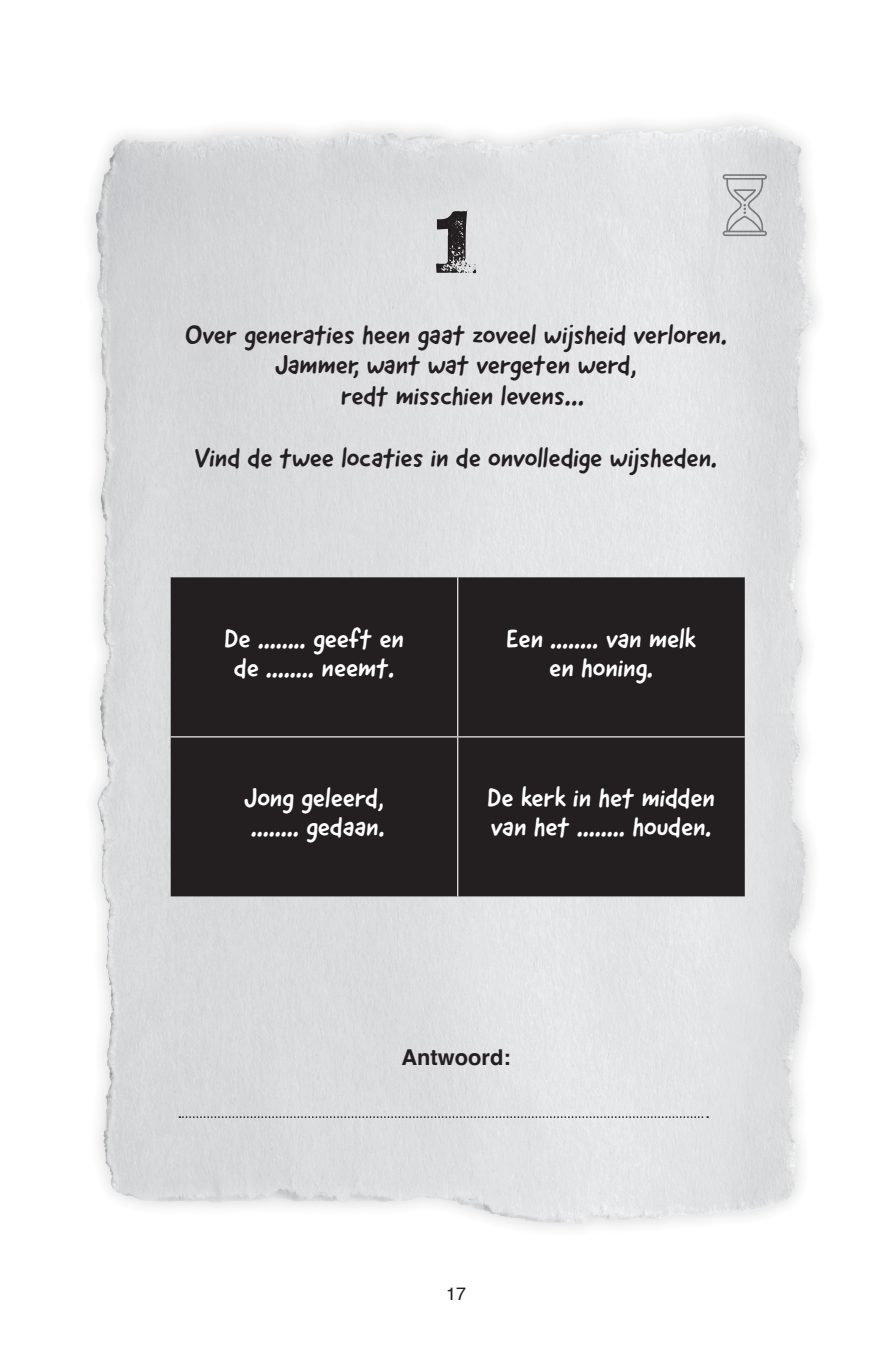
<style>
.page{position:relative;width:893px;height:1372px;background:#fff}
.page>*{position:absolute;margin:0;border:0;box-sizing:border-box;transform-origin:0 0}
.CIJFER_PUZZEL{font:90px "Hand Stamp Slab Serif Rough";color:#231f20}
.GESCHREVEN_TEKST{font:27px/30.8px "Good Dog New";color:#231f20;text-align:center}
.GESCHREVEN_TEKST-2{font:27px/29.2px "Good Dog New";color:#fff;text-align:center}
.t1{font:700 21.82px "Helvetica";color:#231f20}
.t2{font:18px "Helvetica";color:#231f20}
</style>
<div class="page">
<img style="left:91px;top:119px;width:727px;height:1110px">
<svg style="left:725px;top:180px;width:39px;height:51px;background:#c9c9cb"></svg>
<div style="left:723px;top:174px;width:44px;height:6px;border:2px solid #231f20;border-radius:2px"></div>
<div style="left:723px;top:231px;width:44px;height:5px;border:2px solid #231f20;border-radius:2px"></div>
<svg style="left:179px;top:1116px;width:529px;height:1px"></svg>
<div style="left:171px;top:577px;width:574px;height:319px;background:#231f20"></div>
<hr style="left:457px;top:577px;width:1px;height:159px;background:#fff">
<hr style="left:171px;top:736px;width:287px;height:1px;background:#fff">
<hr style="left:458px;top:736px;width:287px;height:1px;background:#fff">
<hr style="left:457px;top:737px;width:1px;height:159px;background:#fff">
<p class="CIJFER_PUZZEL" style="left:434px;top:168px;width:45px">1</p>
<p class="GESCHREVEN_TEKST" style="left:185px;top:319px;width:543px">Over generaties heen gaat zoveel wijsheid verloren.<br>Jammer, want wat vergeten werd,<br>redt misschien levens…</p>
<p class="GESCHREVEN_TEKST" style="left:195px;top:442px;width:524px">Vind de twee locaties in de onvolledige wijsheden.</p>
<p class="GESCHREVEN_TEKST-2" style="left:224px;top:623px;width:181px">De ........ geeft en de ........ neemt.</p>
<p class="GESCHREVEN_TEKST-2" style="left:506px;top:623px;width:191px">Een ........ van melk en honing.</p>
<p class="GESCHREVEN_TEKST-2" style="left:244px;top:783px;width:142px;text-align:left">Jong geleerd, ........ gedaan.</p>
<p class="GESCHREVEN_TEKST-2" style="left:488px;top:783px;width:229px;text-align:left">De kerk in het midden van het ........ houden.</p>
<p class="t1" style="left:401px;top:1044px;width:111px">Antwoord:</p>
<p class="t2" style="left:446px;top:1279px;width:22px">17</p>
</div>
